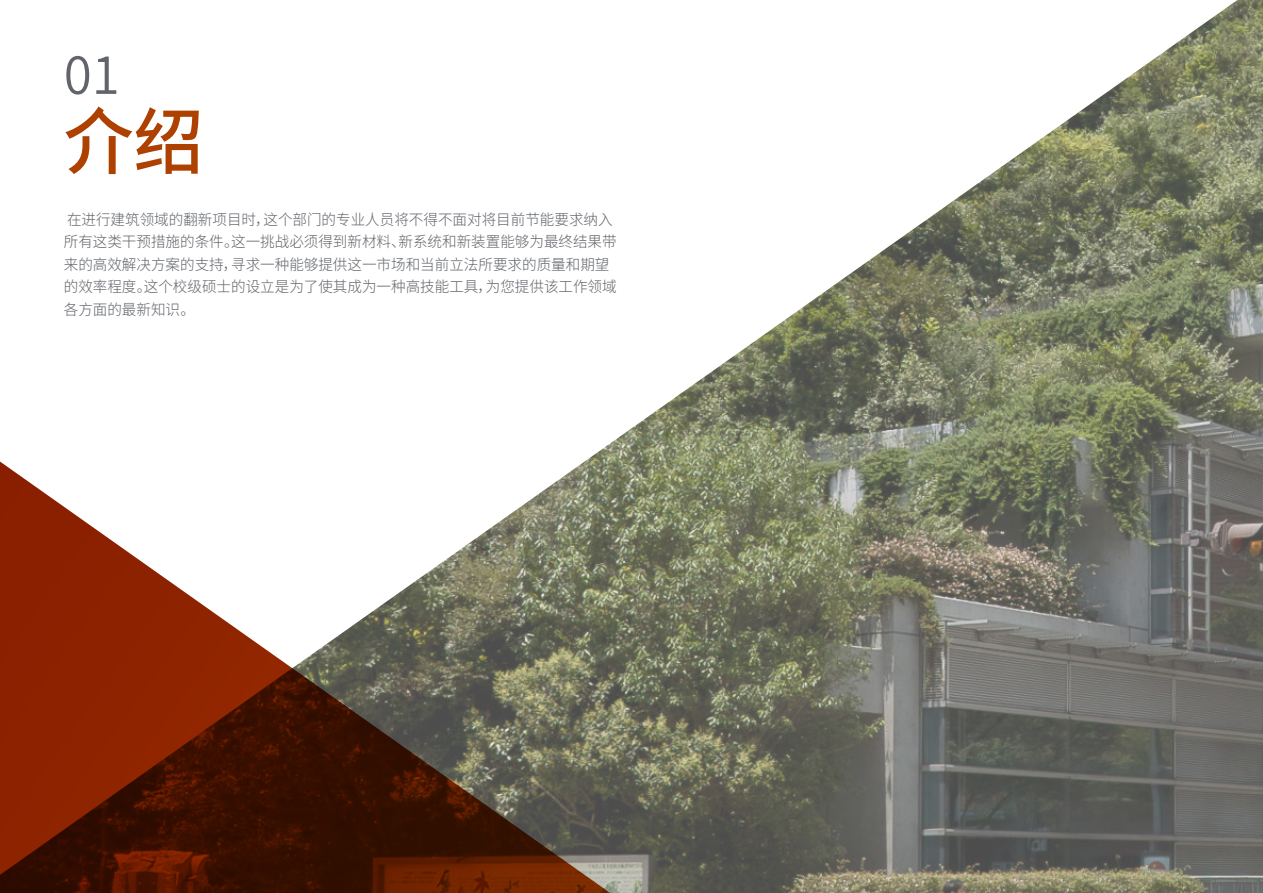
<style>
.page{position:relative;width:1263px;height:893px;background:#fff}
.page>*{position:absolute;margin:0;border:0;box-sizing:border-box;transform-origin:0 0}
.t1{font:500 72px "Source Han Sans CN";color:#ae4000}
.t2{font:52.5px "Source Han Sans CN";color:#61646a}
.t3{font:300 15px/22.5px "Source Han Sans CN";color:#61646a}
</style>
<div class="page">
<img style="left:607px;top:0;width:656px;height:893px">
<svg style="left:0;top:446px;width:640px;height:447px"></svg>
<h2 class="t2" style="left:64px;top:45px;width:57px">01</h2>
<h1 class="t1" style="left:64px;top:101px;width:141px">介绍</h1>
<p class="t3" style="left:64px;top:208px;width:554px">在进行建筑领域的翻新项目时，这个部门的专业人员将不得不面对将目前节能要求纳入所有这类干预措施的条件。这一挑战必须得到新材料、新系统和新装置能够为最终结果带来的高效解决方案的支持，寻求一种能够提供这一市场和当前立法所要求的质量和期望的效率程度。这个校级硕士的设立是为了使其成为一种高技能工具，为您提供该工作领域各方面的最新知识。</p>
</div>
